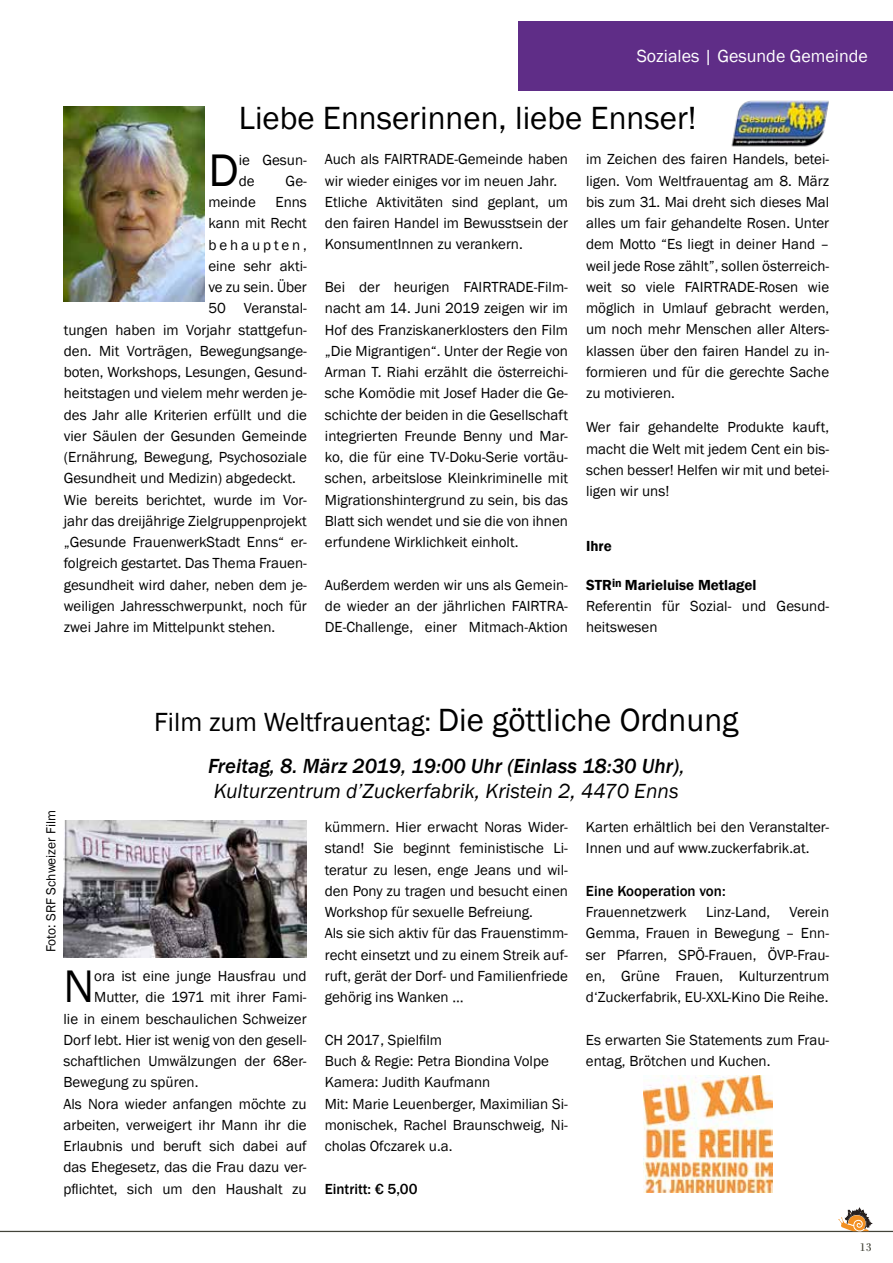
<style>
.page{position:relative;width:893px;height:1263px;background:#fff}
.page>*{position:absolute;margin:0;border:0;box-sizing:border-box;transform-origin:0 0}
.t1{font:46.95px "Franklin Gothic";color:#000}
.t2{font:33px "Franklin Gothic";color:#000}
.t3{font:27px "Franklin Gothic";color:#000}
.t4{font:italic 21px/25.5px "Franklin Gothic";color:#000}
.t5{font:18px "Franklin Gothic";color:#fff}
.t6{font:15px/21.3px "Franklin Gothic";color:#000}
.t7{font:500 15px "Franklin Gothic";color:#000}
.t8{font:15px "Franklin Gothic";letter-spacing:.195em;color:#000}
.t9{font:600 15px "Franklin Gothic";color:#000}
.t10{font:13.5px "Franklin Gothic";color:#000}
.t11{font:12px "Bodoni";color:#414237}
.s1{font-weight:600}
.s2{font-size:33px}
.s3{font-weight:500}
</style>
<div class="page">
<hr style="left:0;top:1231px;width:893px;height:1px;background:#414237">
<svg style="left:838px;top:1208px;width:34px;height:23px"></svg>
<div style="left:519px;top:21px;width:374px;height:70px;background:#5f2d87"></div>
<img style="left:731px;top:100px;width:98px;height:47px">
<img style="left:64px;top:106px;width:140px;height:196px">
<img style="left:63px;top:820px;width:243px;height:137px">
<img style="left:644px;top:1076px;width:128px;height:116px">
<p class="t5" style="left:637px;top:45px;width:233px">Soziales | Gesunde Gemeinde</p>
<h2 class="t2" style="left:239px;top:98px;width:459px">Liebe Ennserinnen, liebe Ennser!</h2>
<h1 class="t1" style="left:208px;top:141px;width:32px">D</h1>
<p class="t6" style="left:239px;top:149px;width:70px">ie Gesun&shy;de</p>
<p class="t6" style="left:286px;top:170px;width:23px">Ge-</p>
<p class="t6" style="left:208px;top:192px;width:49px">meinde</p>
<p class="t6" style="left:275px;top:192px;width:33px">Enns</p>
<p class="t6" style="left:208px;top:213px;width:100px">kann mit Recht</p>
<p class="t8" style="left:208px;top:235px;width:100px">behaupten,</p>
<p class="t6" style="left:208px;top:256px;width:100px">eine sehr akti-</p>
<p class="t6" style="left:208px;top:277px;width:100px">ve zu sein. Über</p>
<p class="t6" style="left:208px;top:298px;width:100px">50 Veranstal-</p>
<p class="t6" style="left:64px;top:319px;width:245px">tungen haben im Vorjahr stattgefun-</p>
<p class="t6" style="left:64px;top:341px;width:245px">den. Mit Vorträgen, Bewegungsange-</p>
<p class="t6" style="left:64px;top:362px;width:245px">boten, Workshops, Lesungen, Gesund-</p>
<p class="t6" style="left:64px;top:383px;width:245px">heitstagen und vielem mehr werden je-</p>
<p class="t6" style="left:64px;top:404px;width:245px">des Jahr alle Kriterien erfüllt und die</p>
<p class="t6" style="left:64px;top:426px;width:245px">vier Säulen der Gesunden Gemeinde</p>
<p class="t6" style="left:64px;top:447px;width:245px">(Ernährung, Bewegung, Psychosoziale</p>
<p class="t6" style="left:64px;top:468px;width:234px">Gesundheit und Medizin) abgedeckt.</p>
<p class="t6" style="left:64px;top:489px;width:245px">Wie bereits berichtet, wurde im Vor-</p>
<p class="t6" style="left:64px;top:511px;width:245px">jahr das dreijährige Zielgruppenprojekt</p>
<p class="t6" style="left:64px;top:532px;width:245px">„Gesunde FrauenwerkStadt Enns“ er-</p>
<p class="t6" style="left:64px;top:553px;width:245px">folgreich gestartet. Das Thema Frauen-</p>
<p class="t6" style="left:64px;top:574px;width:245px">gesundheit wird daher, neben dem je-</p>
<p class="t6" style="left:64px;top:596px;width:245px">weiligen Jahresschwerpunkt, noch für</p>
<p class="t6" style="left:64px;top:617px;width:213px">zwei Jahre im Mittelpunkt stehen.</p>
<p class="t6" style="left:325px;top:149px;width:245px">Auch als FAIRTRADE-Gemeinde haben wir wieder einiges vor im neuen Jahr.<br>Etliche Aktivitäten sind geplant, um den fairen Handel im Bewusstsein der KonsumentInnen zu verankern.</p>
<p class="t6" style="left:325px;top:277px;width:245px;text-align:justify">Bei der heurigen FAIRTRADE-Film&shy;nacht am 14. Juni 2019 zeigen wir im Hof des Franziskanerklosters den Film „Die Migrantigen“. Unter der Regie von Arman T. Riahi erzählt die österreichi&shy;sche Komödie mit Josef Hader die Ge&shy;schichte der beiden in die Gesellschaft integrierten Freunde Benny und Mar&shy;ko, die für eine TV-Doku-Serie vortäu&shy;schen, arbeitslose Kleinkriminelle mit Migrationshintergrund zu sein, bis das Blatt sich wendet und sie die von ihnen erfundene Wirklichkeit einholt.</p>
<p class="t6" style="left:325px;top:574px;width:245px;text-align:justify">Außerdem werden wir uns als Gemein&shy;de wieder an der jährlichen FAIRTRA-DE-Challenge, einer Mitmach-Aktion</p>
<p class="t6" style="left:586px;top:149px;width:245px;text-align:justify">im Zeichen des fairen Handels, betei&shy;ligen. Vom Weltfrauentag am 8. März bis zum 31. Mai dreht sich dieses Mal alles um fair gehandelte Rosen. Unter dem Motto “Es liegt in deiner Hand – weil jede Rose zählt”, sollen österreich&shy;weit so viele FAIRTRADE-Rosen wie möglich in Umlauf gebracht werden, um noch mehr Menschen aller Alters&shy;klassen über den fairen Handel zu in&shy;formieren und für die gerechte Sache zu motivieren.</p>
<p class="t6" style="left:586px;top:417px;width:245px;text-align:justify">Wer fair gehandelte Produkte kauft, macht die Welt mit jedem Cent ein bis&shy;schen besser! Helfen wir mit und betei&shy;ligen wir uns!</p>
<p class="t9" style="left:586px;top:537px;width:27px">Ihre</p>
<p class="t6" style="left:586px;top:574px;width:245px"><span class="s1">STR</span><sup>in</sup> <span class="s1">Marieluise Metlagel<br></span>Referentin für Sozial- und Gesund&shy;heitswesen</p>
<h3 class="t3" style="left:154px;top:705px;width:586px">Film zum Weltfrauentag: <span class="s2">Die göttliche Ordnung</span></h3>
<h3 class="t4" style="left:208px;top:753px;width:478px"><span class="s3">Freitag, 8. März 2019, 19:00 Uhr (Einlass 18:30 Uhr)</span>,<br>Kulturzentrum d’Zuckerfabrik, Kristein 2, 4470 Enns</h3>
<p class="t10" style="left:43px;top:952px;width:144px;rotate:-90deg">Foto: SRF Schweizer Film</p>
<h1 class="t1" style="left:63px;top:957px;width:32px">N</h1>
<p class="t6" style="left:94px;top:966px;width:214px">ora ist eine junge Hausfrau und</p>
<p class="t6" style="left:94px;top:987px;width:214px">Mutter, die 1971 mit ihrer Fami-</p>
<p class="t6" style="left:63px;top:1008px;width:245px">lie in einem beschaulichen Schweizer</p>
<p class="t6" style="left:63px;top:1029px;width:245px">Dorf lebt. Hier ist wenig von den gesell-</p>
<p class="t6" style="left:63px;top:1051px;width:245px">schaftlichen Umwälzungen der 68er-</p>
<p class="t6" style="left:63px;top:1072px;width:136px">Bewegung zu spüren.</p>
<p class="t6" style="left:63px;top:1093px;width:245px">Als Nora wieder anfangen möchte zu</p>
<p class="t6" style="left:63px;top:1114px;width:245px">arbeiten, verweigert ihr Mann ihr die</p>
<p class="t6" style="left:63px;top:1136px;width:245px">Erlaubnis und beruft sich dabei auf</p>
<p class="t6" style="left:63px;top:1157px;width:245px">das Ehegesetz, das die Frau dazu ver-</p>
<p class="t6" style="left:63px;top:1178px;width:245px">pflichtet, sich um den Haushalt zu</p>
<p class="t6" style="left:325px;top:817px;width:245px">kümmern. Hier erwacht Noras Wider&shy;stand! Sie beginnt feministische Li&shy;teratur zu lesen, enge Jeans und wil&shy;den Pony zu tragen und besucht einen Workshop für sexuelle Befreiung.<br>Als sie sich aktiv für das Frauenstimm&shy;recht einsetzt und zu einem Streik auf&shy;ruft, gerät der Dorf- und Familienfriede gehörig ins Wanken …</p>
<p class="t6" style="left:325px;top:1029px;width:245px">CH 2017, Spielfilm<br>Buch &amp; Regie: Petra Biondina Volpe<br>Kamera: Judith Kaufmann<br>Mit: Marie Leuenberger, Maximilian Si&shy;monischek, Rachel Braunschweig, Ni&shy;cholas Ofczarek u.a.</p>
<p class="t7" style="left:325px;top:1179px;width:94px">Eintritt: € 5,00</p>
<p class="t6" style="left:586px;top:817px;width:245px">Karten erhältlich bei den Veranstalter-<br>Innen und auf www.zuckerfabrik.at.</p>
<p class="t7" style="left:586px;top:882px;width:141px">Eine Kooperation von:</p>
<p class="t6" style="left:586px;top:902px;width:102px">Frauennetzwerk</p>
<p class="t6" style="left:706px;top:902px;width:66px">Linz-Land,</p>
<p class="t6" style="left:586px;top:902px;width:245px;text-align:justify;text-indent:204px">Verein Gemma, Frauen in Bewegung – Enn&shy;ser Pfarren, SPÖ-Frauen, ÖVP-Frau&shy;en, Grüne Frauen, Kulturzentrum d‘Zuckerfabrik, EU-XXL-Kino Die Reihe.</p>
<p class="t6" style="left:586px;top:1029px;width:245px">Es erwarten Sie Statements zum Frau&shy;entag, Brötchen und Kuchen.</p>
<p class="t11" style="left:860px;top:1240px;width:13px">13</p>
</div>
